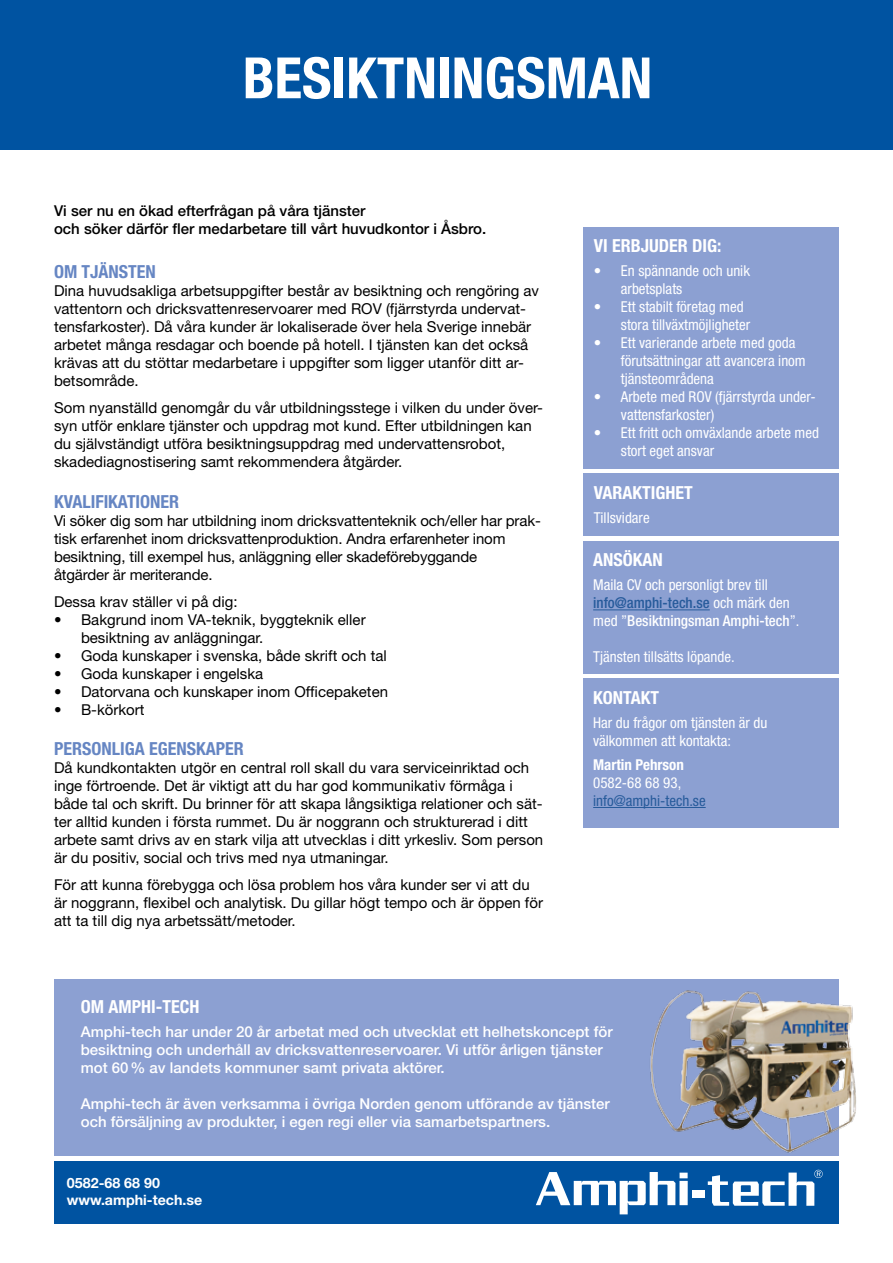
<style>
.page{position:relative;width:893px;height:1263px;background:#fff}
.page>*{position:absolute;margin:0;border:0;box-sizing:border-box;transform-origin:0 0}
.t1{font:700 condensed 57px "Helvetica Neue LT";color:#fff}
.t2{font:700 condensed 18px "Helvetica Neue LT";color:#fff}
.t3{font:700 condensed 18px "Helvetica Neue LT";color:#6686c3}
.t4{font:15px/18px "Helvetica Neue LT";color:#000}
.t5{font:condensed 15px/18px "Helvetica Neue LT";color:#fff}
.t6{font:500 15px/18px "Helvetica Neue LT";color:#fff}
.t7{font:500 15px/18px "Helvetica Neue LT";color:#000}
.t8{font:condensed 15px "Helvetica Neue LT";color:#275b9b}
.t9{font:700 condensed 15px "Helvetica Neue LT";color:#fff}
.t10{font:700 14.25px/17.1px "Helvetica Neue LT Std";color:#fff}
.s1{font-weight:500;color:#275b9b}
.s2{font-weight:500}
</style>
<div class="page">
<div style="left:54px;top:979px;width:785px;height:177px;background:#8ca0d2"></div>
<div style="left:584px;top:227px;width:255px;height:241px;background:#8ca0d2"></div>
<div style="left:0;top:0;width:893px;height:149px;background:#0053a1"></div>
<div style="left:54px;top:1161px;width:785px;height:63px;background:#0053a1"></div>
<svg style="left:536px;top:1172px;width:152px;height:42px"></svg>
<svg style="left:708px;top:1170px;width:115px;height:36px"></svg>
<div style="left:692px;top:1190px;width:13px;height:8px;background:#fff"></div>
<div style="left:584px;top:473px;width:255px;height:63px;background:#8ca0d2"></div>
<div style="left:584px;top:541px;width:255px;height:132px;background:#8ca0d2"></div>
<div style="left:584px;top:679px;width:255px;height:149px;background:#8ca0d2"></div>
<hr style="left:593px;top:609px;width:117px;height:1px;background:#275b9b">
<hr style="left:593px;top:807px;width:113px;height:1px;background:#275b9b">
<img style="left:650px;top:990px;width:206px;height:163px">
<h1 class="t1" style="left:243px;top:43px;width:411px">BESIKTNINGSMAN</h1>
<p class="t7" style="left:54px;top:201px;width:434px">Vi ser nu en ökad efterfrågan på våra tjänster<br>och söker därför fler medarbetare till vårt huvudkontor i Åsbro.</p>
<p class="t3" style="left:54px;top:261px;width:103px">OM TJÄNSTEN</p>
<p class="t4" style="left:54px;top:281px;width:487px">Dina huvudsakliga arbetsuppgifter består av besiktning och rengöring av vattentorn och dricksvattenreservoarer med ROV (fjärrstyrda undervat&shy;tensfarkoster). Då våra kunder är lokaliserade över hela Sverige innebär arbetet många resdagar och boende på hotell. I tjänsten kan det också krävas att du stöttar medarbetare i uppgifter som ligger utanför ditt ar&shy;betsområde.</p>
<p class="t4" style="left:54px;top:398px;width:491px">Som nyanställd genomgår du vår utbildningsstege i vilken du under över&shy;syn utför enklare tjänster och uppdrag mot kund. Efter utbildningen kan du självständigt utföra besiktningsuppdrag med undervattensrobot, skadediagnostisering samt rekommendera åtgärder.</p>
<p class="t3" style="left:54px;top:491px;width:127px">KVALIFIKATIONER</p>
<p class="t4" style="left:54px;top:512px;width:488px">Vi söker dig som har utbildning inom dricksvattenteknik och/eller har prak&shy;tisk erfarenhet inom dricksvattenproduktion. Andra erfarenheter inom besiktning, till exempel hus, anläggning eller skadeförebyggande<br>åtgärder är meriterande.</p>
<p class="t4" style="left:54px;top:593px;width:185px">Dessa krav ställer vi på dig:</p>
<p class="t4" style="left:81px;top:611px;width:286px;text-indent:-27px">• Bakgrund inom VA-teknik, byggteknik eller besiktning av anläggningar.</p>
<p class="t4" style="left:54px;top:647px;width:334px">• Goda kunskaper i svenska, både skrift och tal</p>
<p class="t4" style="left:54px;top:665px;width:211px">• Goda kunskaper i engelska</p>
<p class="t4" style="left:54px;top:683px;width:336px">• Datorvana och kunskaper inom Officepaketen</p>
<p class="t4" style="left:54px;top:701px;width:92px">• B-körkort</p>
<p class="t3" style="left:54px;top:738px;width:191px">PERSONLIGA EGENSKAPER</p>
<p class="t4" style="left:54px;top:758px;width:491px">Då kundkontakten utgör en central roll skall du vara serviceinriktad och inge förtroende. Det är viktigt att du har god kommunikativ förmåga i både tal och skrift. Du brinner för att skapa långsiktiga relationer och sät&shy;ter alltid kunden i första rummet. Du är noggrann och strukturerad i ditt arbete samt drivs av en stark vilja att utvecklas i ditt yrkesliv. Som person är du positiv, social och trivs med nya utmaningar.</p>
<p class="t4" style="left:54px;top:875px;width:490px">För att kunna förebygga och lösa problem hos våra kunder ser vi att du är noggrann, flexibel och analytisk. Du gillar högt tempo och är öppen för att ta till dig nya arbetssätt/metoder.</p>
<p class="t2" style="left:594px;top:234px;width:129px">VI ERBJUDER DIG:</p>
<p class="t5" style="left:621px;top:261px;width:131px;text-indent:-27px">• En spännande och unik arbetsplats</p>
<p class="t5" style="left:621px;top:297px;width:131px;text-indent:-27px">• Ett stabilt företag med stora tillväxtmöjligheter</p>
<p class="t5" style="left:621px;top:333px;width:186px;text-indent:-27px">• Ett varierande arbete med goda förutsättningar att avancera inom tjänsteområdena</p>
<p class="t5" style="left:621px;top:387px;width:196px;text-indent:-27px">• Arbete med ROV (fjärrstyrda under&shy;vattensfarkoster)</p>
<p class="t5" style="left:621px;top:423px;width:200px;text-indent:-27px">• Ett fritt och omväxlande arbete med stort eget ansvar</p>
<p class="t2" style="left:594px;top:481px;width:100px">VARAKTIGHET</p>
<p class="t5" style="left:594px;top:508px;width:57px">Tillsvidare</p>
<p class="t2" style="left:593px;top:549px;width:71px">ANSÖKAN</p>
<p class="t5" style="left:593px;top:576px;width:208px">Maila CV och personligt brev till <span class="s1">info@amphi-tech.se</span> och märk den med ”<span class="s2">Besiktningsman Amphi-tech</span>”.</p>
<p class="t5" style="left:593px;top:648px;width:143px">Tjänsten tillsätts löpande.</p>
<p class="t2" style="left:593px;top:687px;width:67px">KONTAKT</p>
<p class="t5" style="left:593px;top:714px;width:176px">Har du frågor om tjänsten är du välkommen att kontakta:</p>
<p class="t9" style="left:593px;top:755px;width:92px">Martin Pehrson</p>
<p class="t5" style="left:593px;top:774px;width:90px">0582-68 68 93,</p>
<p class="t8" style="left:593px;top:792px;width:114px">info@amphi-tech.se</p>
<p class="t2" style="left:81px;top:995px;width:120px">OM AMPHI-TECH</p>
<p class="t6" style="left:81px;top:1022px;width:533px">Amphi-tech har under 20 år arbetat med och utvecklat ett helhetskoncept för besiktning och underhåll av dricksvattenreservoarer. Vi utför årligen tjänster mot 60% av landets kommuner samt privata aktörer.</p>
<p class="t6" style="left:81px;top:1094px;width:531px">Amphi-tech är även verksamma i övriga Norden genom utförande av tjänster och försäljning av produkter, i egen regi eller via samarbetspartners.</p>
<p class="t10" style="left:67px;top:1174px;width:137px">0582-68 68 90 www.amphi-tech.se</p>
</div>
